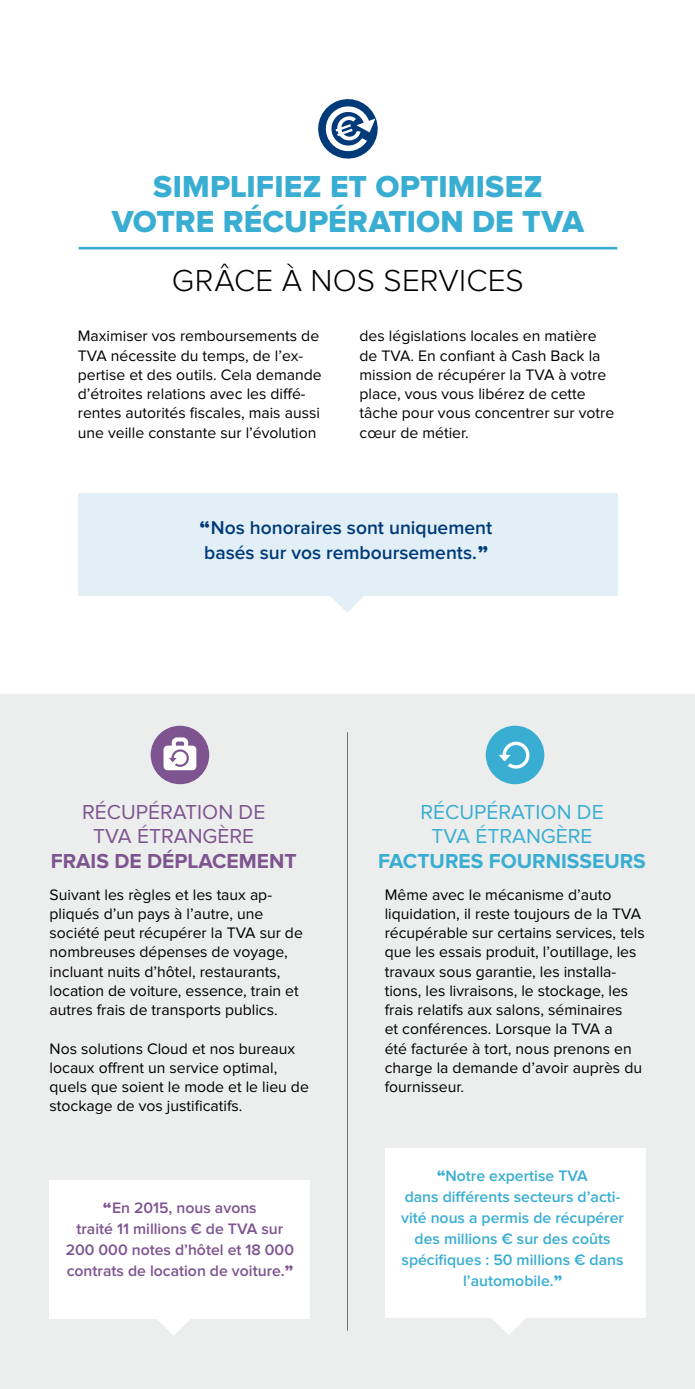
<style>
.page{position:relative;width:695px;height:1389px;background:#fff}
.page>*{position:absolute;margin:0;border:0;box-sizing:border-box;transform-origin:0 0}
.t1{font:31.5px/35px "Proxima Nova Extrabld";letter-spacing:.005em;color:#39aed2;text-align:center}
.t2{font:300 31.5px "Proxima Nova";letter-spacing:.005em;color:#000}
.t3{font:21px/24.5px "Proxima Nova";color:#39aed2;text-align:center}
.t4{font:21px/24.5px "Proxima Nova";color:#7e5490;text-align:center}
.t5{font:700 21px "Proxima Nova";color:#39aed2}
.t6{font:700 21px "Proxima Nova";color:#7e5490}
.t7{font:600 19.25px/24.5px "Proxima Nova";color:#003a79}
.t8{font:15.75px/19.2px "Proxima Nova";color:#000}
.t9{font:600 15.75px/21px "Proxima Nova";color:#39aed2;text-align:center}
.t10{font:600 15.75px/21px "Proxima Nova";color:#7e5490;text-align:center}
.s1{font-weight:900}
</style>
<div class="page">
<div style="left:0;top:694px;width:694px;height:695px;background:#eceded"></div>
<svg style="left:156px;top:1318px;width:35px;height:18px"></svg>
<div style="left:50px;top:1180px;width:260px;height:138px;background:#fff"></div>
<hr style="left:79px;top:247px;width:538px;height:2px;background:#39aed2">
<div style="left:485px;top:726px;width:59px;height:58px;background:#39aed2;border-radius:50%"></div>
<svg style="left:498px;top:742px;width:31px;height:27px"></svg>
<div style="left:151px;top:726px;width:58px;height:58px;background:#7e5490;border-radius:50%"></div>
<svg style="left:163px;top:737px;width:33px;height:33px"></svg>
<hr style="left:347px;top:732px;width:1px;height:599px;background:#707172">
<svg style="left:492px;top:1318px;width:34px;height:17px"></svg>
<div style="left:384px;top:1149px;width:261px;height:169px;background:#fff"></div>
<svg style="left:329px;top:595px;width:35px;height:18px"></svg>
<div style="left:78px;top:493px;width:539px;height:102px;background:#e2eff6"></div>
<svg style="left:318px;top:99px;width:60px;height:60px"></svg>
<h1 class="t1" style="left:112px;top:170px;width:474px">SIMPLIFIEZ ET OPTIMISEZ<br>VOTRE RÉCUPÉRATION DE TVA</h1>
<h1 class="t2" style="left:172px;top:263px;width:353px">GRÂCE À NOS SERVICES</h1>
<p class="t8" style="left:78px;top:327px;width:245px">Maximiser vos remboursements de TVA nécessite du temps, de l’ex&shy;pertise et des outils. Cela demande d’étroites relations avec les diffé&shy;rentes autorités fiscales, mais aussi une veille constante sur l’évolution</p>
<p class="t8" style="left:359px;top:327px;width:256px">des législations locales en matière de TVA. En confiant à Cash Back la mission de récupérer la TVA à votre place, vous vous libérez de cette tâche pour vous concentrer sur votre cœur de métier.</p>
<p class="t7" style="left:200px;top:516px;width:294px"><span class="s1">“</span>Nos honoraires sont uniquement basés sur vos remboursements.<span class="s1">”</span></p>
<h2 class="t4" style="left:82px;top:800px;width:185px">RÉCUPÉRATION DE<br>TVA ÉTRANGÈRE</h2>
<h2 class="t6" style="left:51px;top:849px;width:247px">FRAIS DE DÉPLACEMENT</h2>
<p class="t8" style="left:50px;top:885px;width:255px">Suivant les règles et les taux ap&shy;pliqués d’un pays à l’autre, une société peut récupérer la TVA sur de nombreuses dépenses de voyage, incluant nuits d’hôtel, restaurants, location de voiture, essence, train et autres frais de transports publics.</p>
<p class="t8" style="left:50px;top:1039px;width:261px">Nos solutions Cloud et nos bureaux locaux offrent un service optimal, quels que soient le mode et le lieu de stockage de vos justificatifs.</p>
<p class="t10" style="left:66px;top:1197px;width:230px"><span class="s1">“</span>En 2015, nous avons<br>traité 11 millions € de TVA sur<br>200 000 notes d’hôtel et 18 000 contrats de location de voiture.<span class="s1">”</span></p>
<h2 class="t3" style="left:420px;top:800px;width:185px">RÉCUPÉRATION DE<br>TVA ÉTRANGÈRE</h2>
<h2 class="t5" style="left:378px;top:849px;width:269px">FACTURES FOURNISSEURS</h2>
<p class="t8" style="left:384px;top:885px;width:261px">Même avec le mécanisme d’auto liquidation, il reste toujours de la TVA récupérable sur certains services, tels que les essais produit, l’outillage, les travaux sous garantie, les installa&shy;tions, les livraisons, le stockage, les frais relatifs aux salons, séminaires<br>et conférences. Lorsque la TVA a<br>été facturée à tort, nous prenons en charge la demande d’avoir auprès du fournisseur.</p>
<p class="t9" style="left:401px;top:1166px;width:224px"><span class="s1">“</span>Notre expertise TVA<br>dans différents secteurs d’acti&shy;vité nous a permis de récupérer des millions € sur des coûts spécifiques : 50 millions € dans l’automobile.<span class="s1">”</span></p>
</div>
